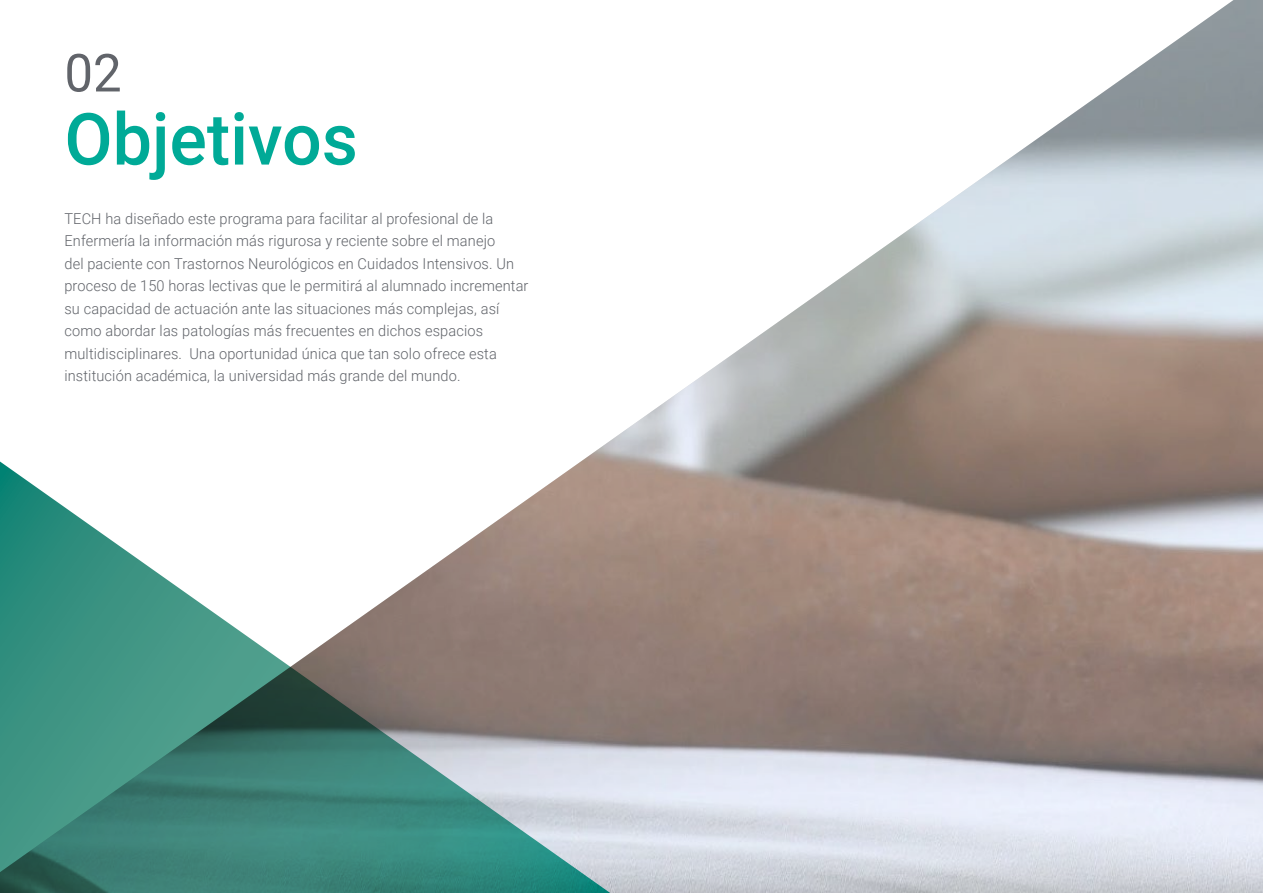
<style>
.page{position:relative;width:1263px;height:893px;background:#fff}
.page>*{position:absolute;margin:0;border:0;box-sizing:border-box;transform-origin:0 0}
.t1{font:500 72px "Roboto";color:#00aa97}
.t2{font:52.5px "Roboto";color:#61646a}
.t3{font:300 15px/22.5px "Roboto";letter-spacing:.01em;color:#61646a}
</style>
<div class="page">
<img style="left:603px;top:0;width:660px;height:893px">
<svg style="left:0;top:446px;width:640px;height:447px"></svg>
<h2 class="t2" style="left:64px;top:36px;width:59px">02</h2>
<h1 class="t1" style="left:64px;top:89px;width:295px">Objetivos</h1>
<p class="t3" style="left:64px;top:207px;width:466px">TECH ha diseñado este programa para facilitar al profesional de la Enfermería la información más rigurosa y reciente sobre el manejo<br>del paciente con Trastornos Neurológicos en Cuidados Intensivos. Un proceso de 150 horas lectivas que le permitirá al alumnado incrementar su capacidad de actuación ante las situaciones más complejas, así como abordar las patologías más frecuentes en dichos espacios multidisciplinares. Una oportunidad única que tan solo ofrece esta institución académica, la universidad más grande del mundo.</p>
</div>
